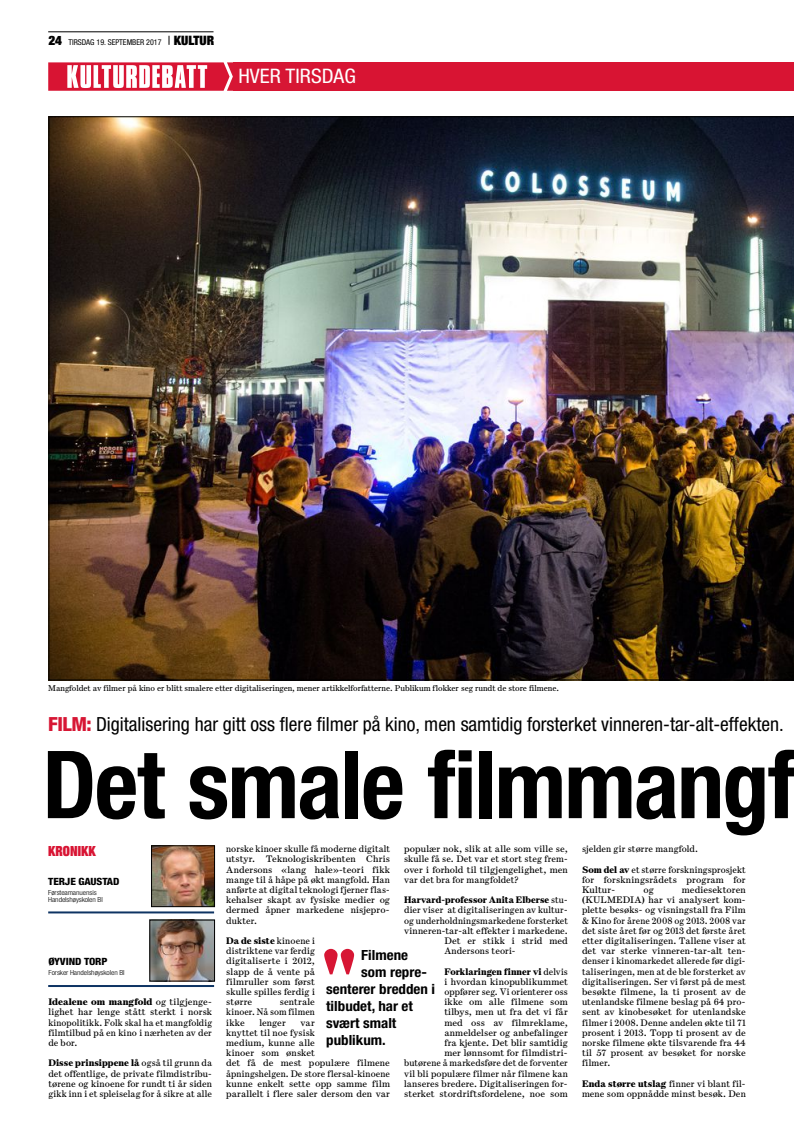
<style>
.page{position:relative;width:794px;height:1134px;background:#fff}
.page>*{position:absolute;margin:0;border:0;box-sizing:border-box;transform-origin:0 0}
.t1{font:700 condensed 94px "Helvetica Neue LT Std";letter-spacing:-.02em;color:#000}
.t2{font:condensed 20px "Helvetica Neue LT Std";color:#fff;scale:1.07 1}
.t3{font:condensed 19.5px "Helvetica Neue LT Std";color:#000}
.t4{font:700 condensed 14px "Helvetica Neue LT Std";color:#000;scale:1.07 1}
.t5{font:900 condensed 14px "Helvetica Neue LT Std";color:#d81433;scale:.92 1}
.t6{font:800 condensed 10px "Helvetica Neue LT Std";letter-spacing:-.01em;color:#000;scale:1.1 1}
.t7{font:9.5px/10.2px "Escrow Text";letter-spacing:.005em;color:#000;text-align:justify}
.t8{font:900 9.5px "Escrow Text";letter-spacing:.01em;color:#000}
.t9{font:8.5px "Escrow Text";color:#000}
.t10{font:condensed 8px "Helvetica Neue LT Std";color:#000}
.t11{font:300 condensed 7px/7px "Helvetica Neue LT Std";letter-spacing:-.01em;color:#000;scale:1.1 1}
.s1{font-weight:900;font-size:13px}
.s2{font-weight:800;color:#d71634}
.s3{font-weight:900}
.s4{font-weight:400}
</style>
<div class="page">
<hr style="left:48px;top:32px;width:165px;height:1px;background:#000">
<div style="left:233px;top:62px;width:561px;height:29px;background:#d81433"></div>
<svg style="left:48px;top:62px;width:185px;height:29px"></svg>
<hr style="left:48px;top:911px;width:166px;height:2px;background:#0e3463">
<hr style="left:48px;top:985px;width:166px;height:2px;background:#0e3463">
<img style="left:49px;top:116px;width:745px;height:564px">
<img style="left:153px;top:847px;width:60px;height:58px">
<div style="left:151px;top:845px;width:64px;height:62px;border:1px solid #000"></div>
<img style="left:152px;top:922px;width:61px;height:57px">
<div style="left:150px;top:920px;width:65px;height:61px;border:1px solid #000"></div>
<svg style="left:324px;top:949px;width:30px;height:25px"></svg>
<p class="t10" style="left:48px;top:37px;width:167px"><span class="s1">24</span> TIRSDAG 19. SEPTEMBER 2017 <span class="s1">KULTUR</span></p>
<h2 class="t2" style="left:238px;top:64px;width:111px">HVER TIRSDAG</h2>
<p class="t9" style="left:48px;top:683px;width:512px">Mangfoldet av filmer på kino er blitt smalere etter digitaliseringen, mener artikkelforfatterne. Publikum flokker seg rundt de store filmene.</p>
<h3 class="t3" style="left:48px;top:713px;width:737px"><span class="s2">FILM:</span> Digitalisering har gitt oss flere filmer på kino, men samtidig forsterket vinneren-tar-alt-effekten.</h3>
<h1 class="t1" style="left:43px;top:728px;width:754px">Det smale filmmangf</h1>
<h3 class="t5" style="left:48px;top:842px;width:53px">KRONIKK</h3>
<p class="t6" style="left:48px;top:875px;width:66px">TERJE GAUSTAD</p>
<p class="t11" style="left:48px;top:889px;width:51px">Førsteamanuensis<br>Handelshøyskolen BI</p>
<p class="t7" style="left:226px;top:844px;width:165px">norske kinoer skulle få moderne digitalt utstyr. Teknologiskribenten Chris Andersons «lang hale»-teori fikk mange til å håpe på økt mangfold. Han anførte at digital teknologi fjerner flas&shy;kehalser skapt av fysiske medier og dermed åpner markedene nisjepro&shy;dukter.</p>
<p class="t7" style="left:226px;top:935px;width:90px"><span class="s3">Da de siste</span> kinoene i distriktene var ferdig digitaliserte i 2012, slapp de å vente på filmruller som først skulle spilles ferdig i større</p>
<p class="t7" style="left:404px;top:844px;width:165px">populær nok, slik at alle som ville se, skulle få se. Det var et stort steg frem&shy;over i forhold til tilgjengelighet, men var det bra for mangfoldet?</p>
<p class="t8" style="left:404px;top:894px;width:165px">Harvard-professor Anita Elberse <span class="s4">stu-</span></p>
<p class="t7" style="left:404px;top:905px;width:165px">dier viser at digitaliseringen av kultur-</p>
<p class="t7" style="left:404px;top:915px;width:165px">og underholdningsmarkedene forsterket</p>
<p class="t7" style="left:404px;top:925px;width:165px">vinneren-tar-alt effekter i markedene.</p>
<p class="t7" style="left:444px;top:935px;width:125px">Det er stikk i strid med</p>
<p class="t7" style="left:444px;top:946px;width:73px">Andersons teori-</p>
<p class="t7" style="left:404px;top:966px;width:165px;text-align:right"><span class="s3">Forklaringen finner vi</span> delvis<br>i hvordan kinopublikummet<br>oppfører seg. Vi orienterer oss<br>ikke om alle filmene som<br>tilbys, men ut fra det vi får<br>med oss av filmreklame, anmeldelser og anbefalinger<br>fra kjente. Det blir samtidig<br>mer lønnsomt for filmdistri-<br>butørene å markedsføre det de forventer vil bli populære filmer når filmene kan lanseres bredere. Digitaliseringen for&shy;sterket stordriftsfordelene, noe som</p>
<p class="t7" style="left:582px;top:838px;width:165px;line-height:20.4px">sjelden gir større mangfold.<br><span class="s3">Som del av</span> et større forskningsprosjekt</p>
<p class="t7" style="left:582px;top:874px;width:165px">for forskningsrådets program for<br>Kultur-</p>
<p class="t7" style="left:582px;top:884px;width:165px;text-indent:100px">mediesektoren (KULMEDIA) har vi analysert kom&shy;plette besøks- og visningstall fra Film &amp; Kino for årene 2008 og 2013. 2008 var det siste året før og 2013 det første året etter digitaliseringen. Tallene viser at det var sterke vinneren-tar-alt ten&shy;denser i kinomarkedet allerede før digi&shy;taliseringen, men at de ble forsterket av digitaliseringen. Ser vi først på de mest besøkte filmene, la ti prosent av de utenlandske filmene beslag på 64 pro&shy;sent av kinobesøket for utenlandske filmer i 2008. Denne andelen økte til 71 prosent i 2013. Topp ti prosent av de norske filmene økte tilsvarende fra 44 til 57 prosent av besøket for norske filmer.</p>
<p class="t7" style="left:582px;top:1078px;width:165px"><span class="s3">Enda større utslag</span> finner vi blant fil&shy;mene som oppnådde minst besøk. Den</p>
<p class="t7" style="left:643px;top:884px;width:12px">og</p>
<h3 class="t4" style="left:361px;top:946px;width:45px">Filmene</h3>
<h3 class="t4" style="left:361px;top:963px;width:63px">som repre-</h3>
<h3 class="t4" style="left:326px;top:980px;width:103px">senterer bredden i</h3>
<h3 class="t4" style="left:326px;top:997px;width:83px">tilbudet, har et</h3>
<h3 class="t4" style="left:326px;top:1014px;width:67px">svært smalt</h3>
<h3 class="t4" style="left:326px;top:1031px;width:57px">publikum.</h3>
<p class="t6" style="left:49px;top:955px;width:55px">ØYVIND TORP</p>
<p class="t11" style="left:49px;top:969px;width:71px">Forsker Handelshøyskolen BI</p>
<p class="t7" style="left:48px;top:997px;width:165px"><span class="s3">Idealene om mangfold</span> og tilgjenge&shy;lighet har lenge stått sterkt i norsk kinopolitikk. Folk skal ha et mangfoldig filmtilbud på en kino i nærheten av der de bor.</p>
<p class="t7" style="left:48px;top:1058px;width:165px"><span class="s3">Disse prinsippene lå</span> også til grunn da det offentlige, de private filmdistribu&shy;tørene og kinoene for rundt ti år siden gikk inn i et spleiselag for å sikre at alle</p>
<p class="t7" style="left:226px;top:997px;width:90px;text-indent:54px">sentrale kinoer. Nå som filmen ikke</p>
<p class="t7" style="left:259px;top:1017px;width:28px">lenger</p>
<p class="t7" style="left:226px;top:1017px;width:165px;text-align:left;text-indent:74px">var<br>knyttet til noe fysisk<br>medium, kunne alle<br>kinoer som ønsket<br>det få de mest populære filmene åpningshelgen. De store flersal-kinoene kunne enkelt sette opp samme film parallelt i flere saler dersom den var</p>
</div>
